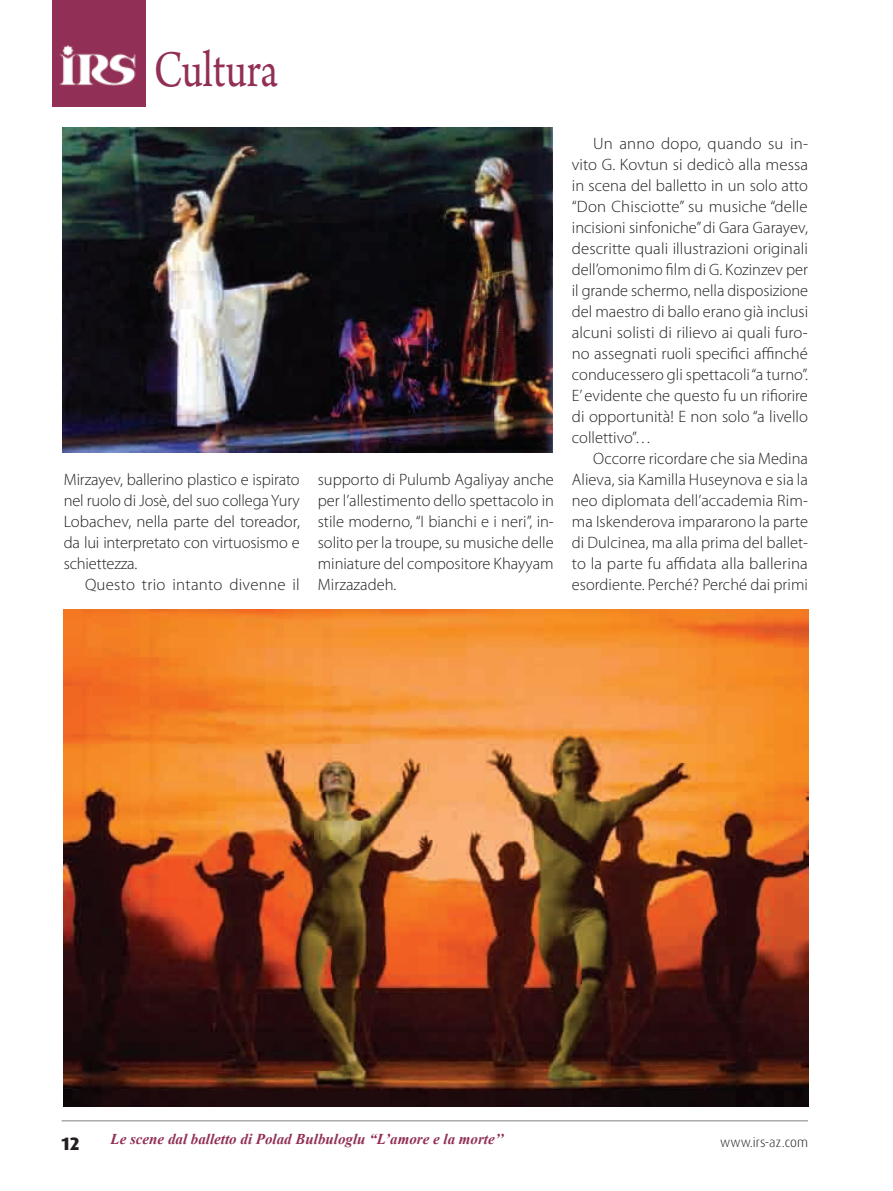
<style>
.page{position:relative;width:893px;height:1191px;background:#fff}
.page>*{position:absolute;margin:0;border:0;box-sizing:border-box;transform-origin:0 0}
.t1{font:54.15px "Arno Pro";color:#922f57;scale:.8 1}
.t2{font:800 18px "Dax Pro";color:#231f20}
.t3{font:300 16.5px/21px "Myriad Pro";color:#231f20;text-align:justify}
.t4{font:italic 700 15px "Times New Roman";color:#922f57}
.t5{font:300 13.5px "Dax Pro";color:#231f20}
</style>
<div class="page">
<hr style="left:62px;top:1120px;width:746px;height:1px;background:#808285">
<div style="left:52px;top:0;width:94px;height:106px;background:#922f57"></div>
<img style="left:59px;top:45px;width:77px;height:41px">
<img style="left:63px;top:609px;width:745px;height:497px">
<img style="left:63px;top:127px;width:490px;height:326px">
<h1 class="t1" style="left:154px;top:36px;width:157px">Cultura</h1>
<p class="t3" style="left:64px;top:470px;width:238px">Mirzayev, ballerino plastico e ispirato nel ruolo di Josè, del suo collega Yury Lobachev, nella parte del toreador, da lui interpretato con virtuosismo e schiettezza.</p>
<p class="t3" style="left:85px;top:575px;width:216px">Questo trio intanto divenne il</p>
<p class="t3" style="left:318px;top:470px;width:238px">supporto di Pulumb Agaliyay anche per l’allestimento dello spettacolo in stile moderno, “I bianchi e i neri”, in&shy;solito per la troupe, su musiche delle miniature del compositore Khayyam Mirzazadeh.</p>
<p class="t3" style="left:572px;top:134px;width:238px;text-indent:21px">Un anno dopo, quando su in&shy;vito G. Kovtun si dedicò alla messa in scena del balletto in un solo atto “Don Chisciotte” su musiche “delle incisioni sinfoniche” di Gara Garayev, descritte quali illustrazioni originali dell’omonimo film di G. Kozinzev per il grande schermo, nella disposizione del maestro di ballo erano già inclusi alcuni solisti di rilievo ai quali furo&shy;no assegnati ruoli specifici affinché conducessero gli spettacoli “a turno”.<br>E’ evidente che questo fu un rifiorire di opportunità! E non solo “a livello collettivo”…</p>
<p class="t3" style="left:572px;top:449px;width:238px;text-indent:21px">Occorre ricordare che sia Medina Alieva, sia Kamilla Huseynova e sia la neo diplomata dell’accademia Rim&shy;ma Iskenderova impararono la parte di Dulcinea, ma alla prima del ballet&shy;to la parte fu affidata alla ballerina esordiente. Perché? Perché dai primi</p>
<p class="t4" style="left:111px;top:1130px;width:395px">Le scene dal balletto di Polad Bulbuloglu “L’amore e la morte’’</p>
<p class="t2" style="left:62px;top:1135px;width:19px">12</p>
<p class="t5" style="left:720px;top:1135px;width:89px">www.irs-az.com</p>
</div>
